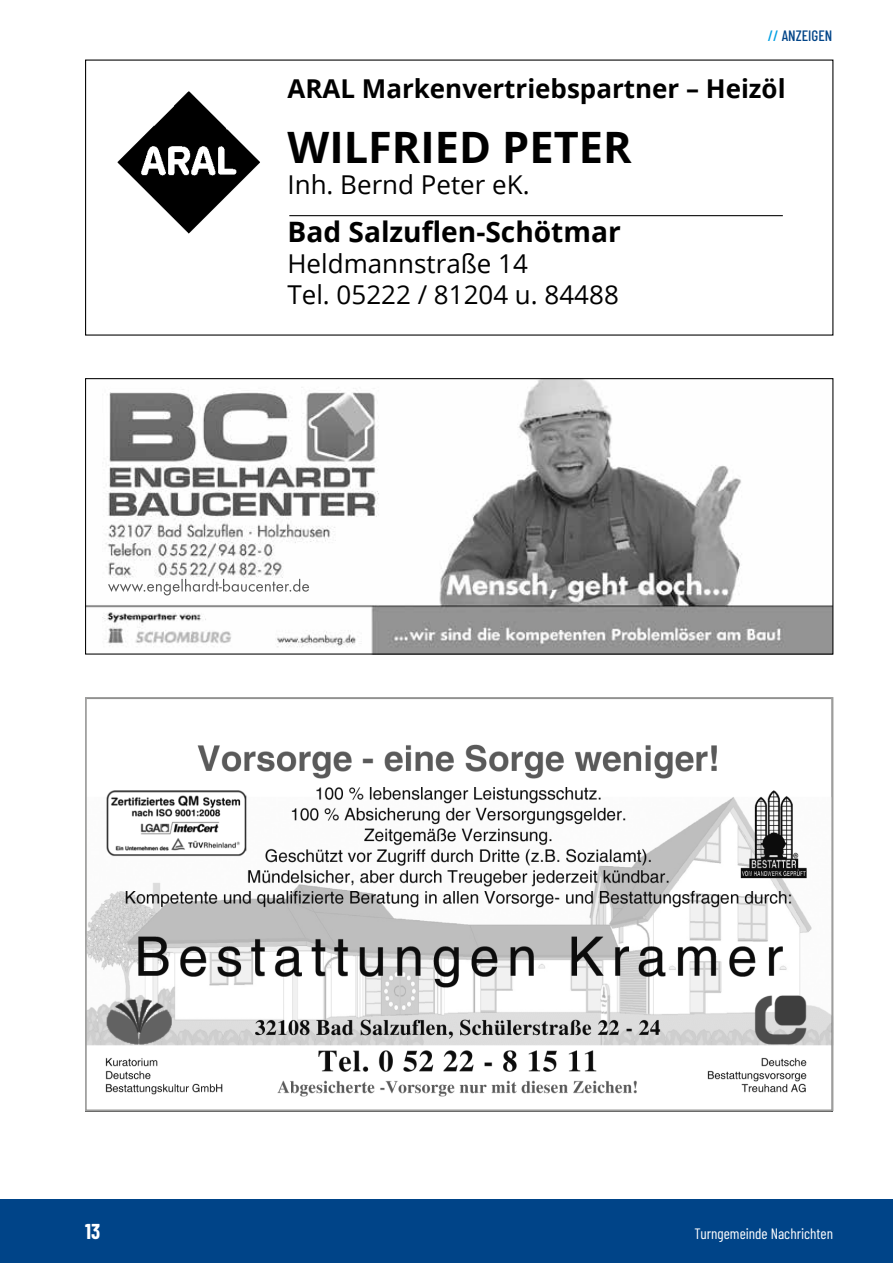
<style>
.page{position:relative;width:893px;height:1263px;background:#fff}
.page>*{position:absolute;margin:0;border:0;box-sizing:border-box;transform-origin:0 0}
.t1{font:700 43.35px "Open Sans";color:#000}
.t2{font:700 28.2px "Open Sans";color:#000}
.t3{font:25.95px/31.2px "Open Sans";color:#000}
.t4{font:700 25.95px "Open Sans";color:#000}
.t5{font:700 21px "Barlow Condensed";color:#fff}
.t6{font:15px "Barlow Condensed";color:#fff}
.t7{font:500 15px "Barlow Condensed";color:#048}
.s1{color:#009fe3}
</style>
<div class="page">
<div style="left:0;top:1199px;width:893px;height:64px;background:#048"></div>
<img style="left:88px;top:744px;width:742px;height:353px">
<div style="left:85px;top:697px;width:748px;height:414px;border:2px solid #9d9d9c"></div>
<img style="left:117px;top:91px;width:143px;height:143px">
<hr style="left:289px;top:215px;width:494px;height:1px;background:#000">
<img style="left:87px;top:380px;width:744px;height:273px">
<p class="t7" style="left:768px;top:24px;width:66px"><span class="s1">//</span> ANZEIGEN</p>
<p class="t4" style="left:287px;top:70px;width:500px">ARAL Markenvertriebspartner – Heizöl</p>
<h1 class="t1" style="left:287px;top:116px;width:346px">WILFRIED PETER</h1>
<p class="t3" style="left:287px;top:168px;width:244px">Inh. Bernd Peter eK.</p>
<p class="t2" style="left:287px;top:211px;width:335px">Bad Salzuflen-Schötmar</p>
<p class="t3" style="left:287px;top:247px;width:333px">Heldmannstraße 14<br>Tel. 05222 / 81204 u. 84488</p>
<p class="t5" style="left:85px;top:1216px;width:17px">13</p>
<p class="t6" style="left:694px;top:1222px;width:140px">Turngemeinde Nachrichten</p>
</div>
